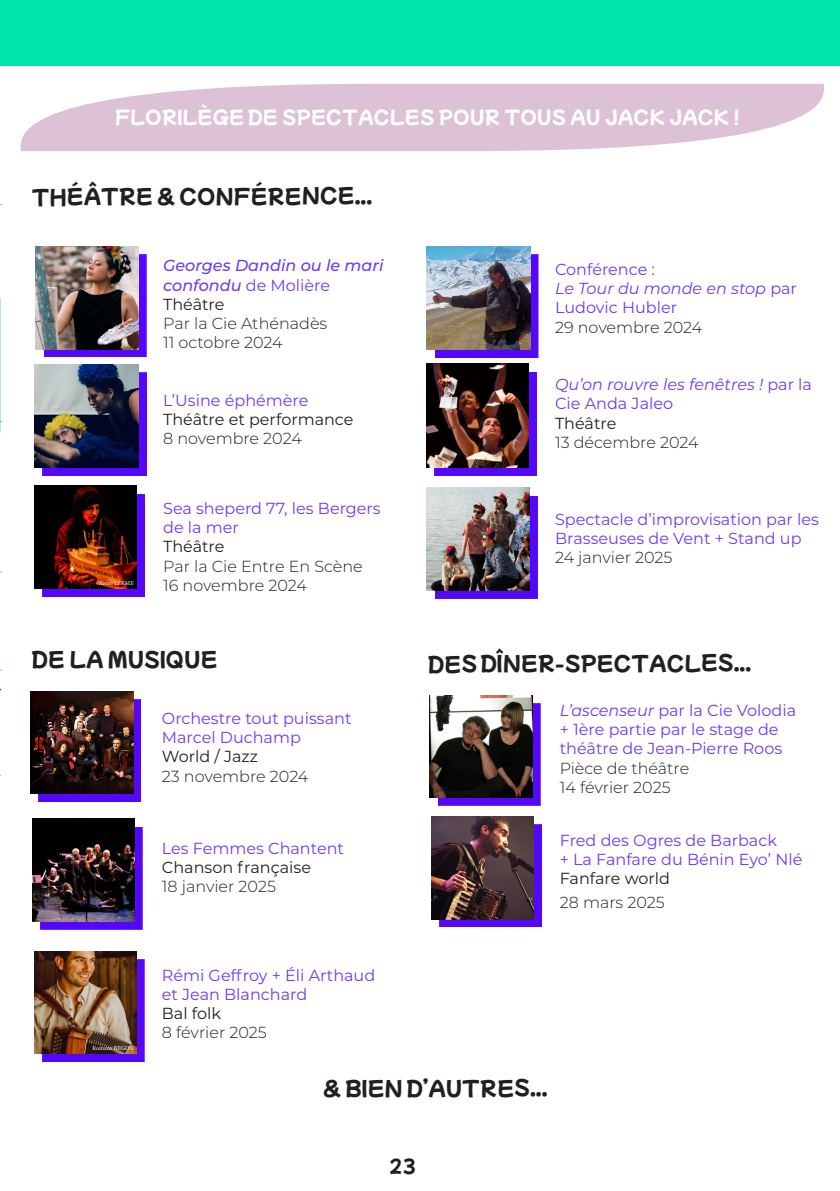
<style>
.page{position:relative;width:840px;height:1191px;background:#fff}
.page>*{position:absolute;margin:0;border:0;box-sizing:border-box;transform-origin:0 0}
.t1{font:20px "Mochiy Pop One";letter-spacing:-.005em;color:#231f20}
.t2{font:18px "Mochiy Pop One";color:#fff}
.t3{font:18px "Mochiy Pop One";color:#231f20}
.t4{font:16px/19.2px "Montserrat";color:#6a3cf6}
.t5{font:300 16px "Montserrat";color:#231f20}
.t6{font:16px "Montserrat";color:#231f20}
.t7{font:italic 16px/19.2px "Montserrat";color:#6a3cf6}
.t8{font:italic 500 16px "Montserrat";color:#6a3cf6}
.t9{font:6px "Minion Pro";color:#fff}
.s1{font-weight:500;font-style:italic}
.s2{font-style:normal}
.s3{font-style:italic}
</style>
<div class="page">
<div style="left:0;top:0;width:839px;height:65px;background:#01e4aa"></div>
<svg style="left:21px;top:84px;width:802px;height:67px;background:#e1c9da"></svg>
<img style="left:0;top:298px;width:1px;height:134px">
<div style="left:43px;top:372px;width:104px;height:104px;background:#5407f9"></div>
<img style="left:35px;top:365px;width:104px;height:102px">
<div style="left:44px;top:255px;width:102px;height:102px;background:#5407f9"></div>
<img style="left:36px;top:247px;width:102px;height:102px">
<div style="left:42px;top:494px;width:103px;height:102px;background:#5407f9"></div>
<img style="left:34px;top:486px;width:103px;height:102px">
<div style="left:434px;top:254px;width:104px;height:103px;background:#5407f9"></div>
<img style="left:426px;top:246px;width:104px;height:103px">
<div style="left:434px;top:496px;width:103px;height:102px;background:#5407f9"></div>
<img style="left:426px;top:488px;width:103px;height:102px">
<div style="left:434px;top:372px;width:103px;height:104px;background:#5407f9"></div>
<img style="left:426px;top:364px;width:102px;height:104px">
<div style="left:39px;top:699px;width:102px;height:103px;background:#5407f9"></div>
<img style="left:31px;top:691px;width:102px;height:103px">
<div style="left:42px;top:959px;width:102px;height:103px;background:#5407f9"></div>
<img style="left:34px;top:951px;width:102px;height:102px">
<div style="left:437px;top:703px;width:103px;height:102px;background:#5407f9"></div>
<img style="left:429px;top:695px;width:103px;height:102px">
<div style="left:439px;top:824px;width:102px;height:103px;background:#5407f9"></div>
<img style="left:431px;top:816px;width:102px;height:103px">
<div style="left:40px;top:826px;width:102px;height:103px;background:#5407f9"></div>
<img style="left:32px;top:819px;width:102px;height:102px">
<p class="t2" style="left:115px;top:104px;width:626px">FLORILÈGE DE SPECTACLES POUR TOUS AU JACK JACK !</p>
<p class="t1" style="left:32px;top:181px;width:342px">THÉÂTRE &amp; CONFÉRENCE...</p>
<p class="t8" style="left:163px;top:255px;width:222px">Georges Dandin ou le mari</p>
<p class="t4" style="left:163px;top:275px;width:168px"><span class="s1">confondu</span> de Molière</p>
<p class="t6" style="left:163px;top:293px;width:63px">Théâtre</p>
<p class="t5" style="left:163px;top:312px;width:165px">Par la Cie Athénadès</p>
<p class="t5" style="left:163px;top:332px;width:121px">11 octobre 2024</p>
<p class="t9" style="left:96px;top:579px;width:39px">Olivier LERME</p>
<p class="t4" style="left:163px;top:390px;width:147px">L’Usine éphémère</p>
<p class="t6" style="left:163px;top:408px;width:192px">Théâtre et performance</p>
<p class="t5" style="left:163px;top:428px;width:140px">8 novembre 2024</p>
<p class="t4" style="left:163px;top:498px;width:219px">Sea sheperd 77, les Bergers</p>
<p class="t4" style="left:163px;top:517px;width:77px">de la mer</p>
<p class="t6" style="left:163px;top:536px;width:63px">Théâtre</p>
<p class="t5" style="left:163px;top:555px;width:201px">Par la Cie Entre En Scène</p>
<p class="t5" style="left:163px;top:574px;width:145px">16 novembre 2024</p>
<p class="t4" style="left:554px;top:259px;width:101px">Conférence :</p>
<p class="t7" style="left:554px;top:278px;width:243px">Le Tour du monde en stop <span class="s2">par<br>Ludovic Hubler</span></p>
<p class="t5" style="left:554px;top:316px;width:149px">29 novembre 2024</p>
<p class="t7" style="left:554px;top:374px;width:258px">Qu’on rouvre les fenêtres ! <span class="s2">par la<br>Cie Anda Jaleo</span></p>
<p class="t6" style="left:554px;top:412px;width:63px">Théâtre</p>
<p class="t5" style="left:554px;top:431px;width:145px">13 décembre 2024</p>
<p class="t4" style="left:554px;top:509px;width:265px">Spectacle d’improvisation par les<br>Brasseuses de Vent + Stand up</p>
<p class="t5" style="left:554px;top:546px;width:119px">24 janvier 2025</p>
<p class="t1" style="left:32px;top:644px;width:187px">DE LA MUSIQUE</p>
<p class="t1" style="left:428px;top:648px;width:324px">DES DÎNER-SPECTACLES...</p>
<p class="t9" style="left:92px;top:1044px;width:43px">Romane BEGON</p>
<p class="t4" style="left:162px;top:708px;width:191px">Orchestre tout puissant<br>Marcel Duchamp</p>
<p class="t6" style="left:162px;top:745px;width:97px">World / Jazz</p>
<p class="t5" style="left:162px;top:765px;width:148px">23 novembre 2024</p>
<p class="t4" style="left:162px;top:837px;width:183px">Les Femmes Chantent</p>
<p class="t6" style="left:162px;top:856px;width:151px">Chanson française</p>
<p class="t5" style="left:162px;top:875px;width:116px">18 janvier 2025</p>
<p class="t4" style="left:559px;top:700px;width:238px"><span class="s3">L’ascenseur</span> par la Cie Volodia + 1ère partie par le stage de théâtre de Jean-Pierre Roos</p>
<p class="t5" style="left:559px;top:757px;width:131px">Pièce de théâtre</p>
<p class="t5" style="left:559px;top:776px;width:112px">14 février 2025</p>
<p class="t4" style="left:559px;top:829px;width:218px">Fred des Ogres de Barback</p>
<p class="t4" style="left:559px;top:849px;width:244px">+ La Fanfare du Bénin Eyo’ Nlé</p>
<p class="t6" style="left:559px;top:867px;width:112px">Fanfare world</p>
<p class="t5" style="left:559px;top:891px;width:106px">28 mars 2025</p>
<p class="t4" style="left:162px;top:965px;width:215px">Rémi Geffroy + Éli Arthaud et Jean Blanchard</p>
<p class="t6" style="left:162px;top:1002px;width:61px">Bal folk</p>
<p class="t5" style="left:162px;top:1022px;width:106px">8 février 2025</p>
<p class="t1" style="left:323px;top:1073px;width:225px">&amp; BIEN D’AUTRES...</p>
<p class="t3" style="left:389px;top:1152px;width:28px">23</p>
</div>
